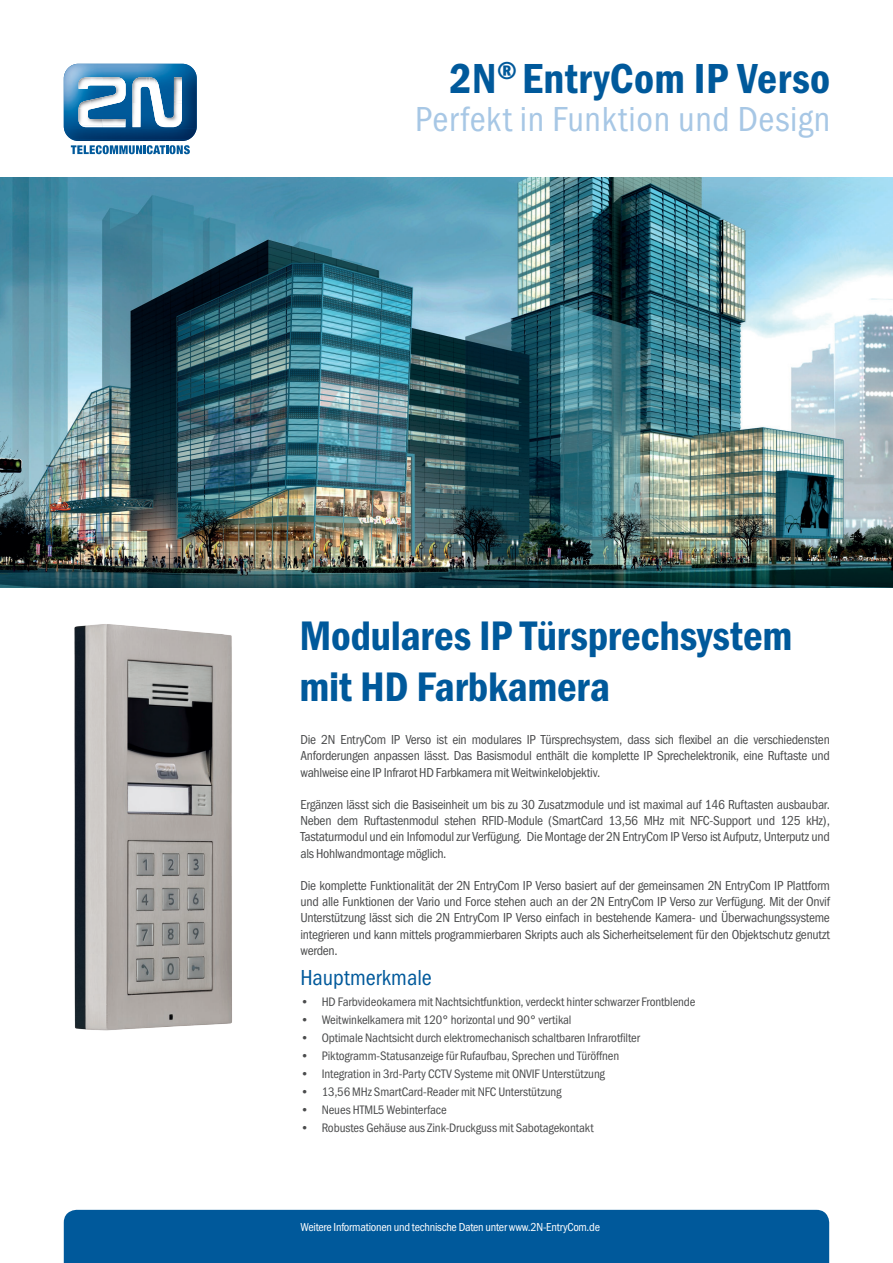
<style>
.page{position:relative;width:893px;height:1263px;background:#fff}
.page>*{position:absolute;margin:0;border:0;box-sizing:border-box;transform-origin:0 0}
.t1{font:43.5px "Franklin Gothic URW Con Dem";letter-spacing:.01em;color:#00599b}
.t2{font:42.75px/51.3px "Franklin Gothic URW Con Dem";letter-spacing:-.005em;color:#00599b}
.t3{font:36px "Franklin Gothic URW Con Boo";letter-spacing:.015em;color:#a7c7e5}
.t4{font:22.5px "Franklin Gothic URW Con Boo";color:#00599b}
.t5{font:13.5px/16.2px "Franklin Gothic URW Con Boo";letter-spacing:-.02em;color:#4b4c4d;text-align:justify}
.t6{font:12.75px "Franklin Gothic URW Con Boo";letter-spacing:-.01em;color:#4b4c4d}
.t7{font:12px "Franklin Gothic URW Con Boo";letter-spacing:-.02em;color:#fff}
</style>
<div class="page">
<div style="left:64px;top:1210px;width:765px;height:53px;background:#00599b"></div>
<svg style="left:71px;top:145px;width:119px;height:9px"></svg>
<img style="left:73px;top:140px;width:115px;height:1px">
<img style="left:64px;top:74px;width:133px;height:66px">
<img style="left:64px;top:64px;width:132px;height:64px">
<svg style="left:78px;top:77px;width:48px;height:50px"></svg>
<svg style="left:132px;top:77px;width:50px;height:50px"></svg>
<img style="left:0;top:177px;width:893px;height:410px">
<img style="left:74px;top:624px;width:158px;height:407px">
<h1 class="t1" style="left:450px;top:50px;width:382px">2N<sup>®</sup> EntryCom IP Verso</h1>
<h3 class="t3" style="left:415px;top:97px;width:417px">Perfekt in Funktion und Design</h3>
<h2 class="t2" style="left:299px;top:608px;width:494px">Modulares IP Türsprechsystem mit HD Farbkamera</h2>
<p class="t5" style="left:300px;top:731px;width:531px">Die 2N EntryCom IP Verso ist ein modulares IP Türsprechsystem, dass sich flexibel an die verschiedensten Anforderungen anpassen lässt. Das Basismodul enthält die komplette IP Sprechelektronik, eine Ruftaste und wahlweise eine IP Infrarot HD Farbkamera mit Weitwinkelobjektiv.</p>
<p class="t5" style="left:300px;top:796px;width:531px">Ergänzen lässt sich die Basiseinheit um bis zu 30 Zusatzmodule und ist maximal auf 146 Ruftasten ausbaubar.<br>Neben dem Ruftastenmodul stehen RFID-Module (SmartCard 13,56 MHz mit NFC-Support und 125 kHz), Tastaturmodul und ein Infomodul zur Verfügung. Die Montage der 2N EntryCom IP Verso ist Aufputz, Unterputz und als Hohlwandmontage möglich.</p>
<p class="t5" style="left:300px;top:877px;width:531px">Die komplette Funktionalität der 2N EntryCom IP Verso basiert auf der gemeinsamen 2N EntryCom IP Plattform und alle Funktionen der Vario und Force stehen auch an der 2N EntryCom IP Verso zur Verfügung. Mit der Onvif Unterstützung lässt sich die 2N EntryCom IP Verso einfach in bestehende Kamera- und Überwachungssysteme integrieren und kann mittels programmierbaren Skripts auch als Sicherheitselement für den Objektschutz genutzt werden.</p>
<h3 class="t4" style="left:300px;top:963px;width:133px">Hauptmerkmale</h3>
<p class="t6" style="left:300px;top:994px;width:397px">• HD Farbvideokamera mit Nachtsichtfunktion, verdeckt hinter schwarzer Frontblende</p>
<p class="t6" style="left:300px;top:1012px;width:273px">• Weitwinkelkamera mit 120° horizontal und 90° vertikal</p>
<p class="t6" style="left:300px;top:1030px;width:341px">• Optimale Nachtsicht durch elektromechanisch schaltbaren Infrarotfilter</p>
<p class="t6" style="left:300px;top:1048px;width:320px">• Piktogramm-Statusanzeige für Rufaufbau, Sprechen und Türöffnen</p>
<p class="t6" style="left:300px;top:1066px;width:306px">• Integration in 3rd-Party CCTV Systeme mit ONVIF Unterstützung</p>
<p class="t6" style="left:300px;top:1084px;width:263px">• 13,56 MHz SmartCard-Reader mit NFC Unterstützung</p>
<p class="t6" style="left:300px;top:1102px;width:148px">• Neues HTML5 Webinterface</p>
<p class="t6" style="left:300px;top:1120px;width:295px">• Robustes Gehäuse aus Zink-Druckguss mit Sabotagekontakt</p>
<p class="t7" style="left:300px;top:1220px;width:301px">Weitere Informationen und technische Daten unter www.2N-EntryCom.de</p>
</div>
